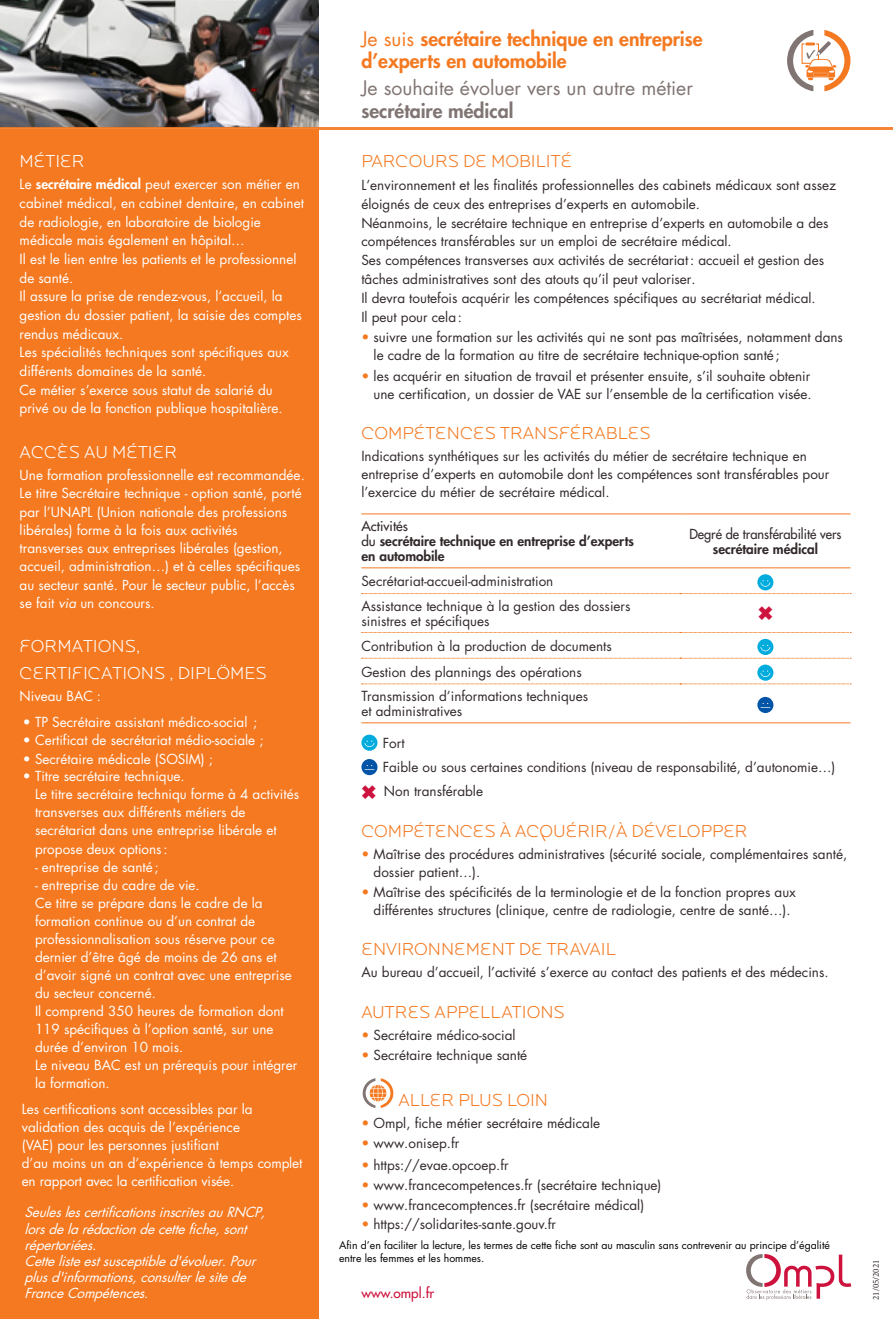
<style>
.page{position:relative;width:893px;height:1319px;background:#fff}
.page>*{position:absolute;margin:0;border:0;box-sizing:border-box;transform-origin:0 0}
.GRAND_TITRE_gris{font:800 19.5px/22.5px "Futura Std";color:#f47921}
.GRAND_TITRE_gris-2{font:19.5px/22.5px "Futura Std";color:#807572}
._1_TITRE{font:300 18px "Locator Display";color:#f47921}
.TEXTE_blanc{font:300 18px/26.2px "Locator Display";color:#fff}
.TEXTE{font:300 18px "Locator Display";color:#f47921}
.TEXTE_blanc-2{font:13.5px/18px "Futura Std";color:#fff}
.TEXTE-2{font:13.5px/18.9px "Futura Std";color:#32292a}
.TEXTE_tableau_fag{font:13.5px/15px "Futura Std";color:#32292a}
.t1{font:italic 13.5px/16.2px "Futura Std";color:#fff}
.TITRE_tableau_fag{font:800 13.5px/15px "Futura Std";color:#32292a}
.TEXTE_tableau_centre{font:500 13.5px/15px "Futura Std";color:#32292a;text-align:center;scale:.95 1}
.t2{font:500 13.5px "Futura Std";color:#cd123d}
.t3{font:10.5px/12.6px "Futura Std";color:#000}
.t4{font:9px "Minion Pro";color:#32292a}
.s1{font-weight:800}
.s2{font-style:italic}
.s3{font-style:normal}
.s4{font-weight:400}
.s5{color:#f47921}
.s6{font-weight:500}
.s7{color:#cd123d}
</style>
<div class="page">
<svg style="left:746px;top:1254px;width:105px;height:45px"></svg>
<img style="left:0;top:0;width:319px;height:128px">
<hr style="left:0;top:128px;width:893px;height:2px;background:#f47921">
<div style="left:0;top:130px;width:319px;height:1188px;background:#f47921"></div>
<hr style="left:361px;top:567px;width:319px;height:1px;background:#f47921">
<hr style="left:680px;top:513px;width:170px;height:1px;background:#f47921">
<hr style="left:680px;top:567px;width:170px;height:1px;background:#f47921">
<hr style="left:680px;top:722px;width:170px;height:1px;background:#f47921">
<hr style="left:361px;top:513px;width:319px;height:1px;background:#f47921">
<hr style="left:361px;top:722px;width:319px;height:1px;background:#f47921">
<svg style="left:362px;top:574px;width:489px;height:20px"></svg>
<svg style="left:362px;top:632px;width:489px;height:52px"></svg>
<svg style="left:757px;top:696px;width:16px;height:17px"></svg>
<svg style="left:361px;top:734px;width:16px;height:16px"></svg>
<svg style="left:361px;top:759px;width:16px;height:16px"></svg>
<svg style="left:363px;top:1078px;width:30px;height:29px"></svg>
<svg style="left:787px;top:30px;width:63px;height:61px"></svg>
<p class="TEXTE_blanc" style="left:20px;top:148px;width:67px">MÉTIER</p>
<p class="TEXTE_blanc-2" style="left:20px;top:175px;width:286px;line-height:18.6px">Le <span class="s1">secrétaire médical</span> peut exercer son métier en cabinet médical, en cabinet dentaire, en cabinet de radiologie, en laboratoire de biologie médicale mais également en hôpital…<br>Il est le lien entre les patients et le professionnel de santé.<br>Il assure la prise de rendez-vous, l’accueil, la gestion du dossier patient, la saisie des comptes rendus médicaux.<br>Les spécialités techniques sont spécifiques aux différents domaines de la santé.<br>Ce métier s’exerce sous statut de salarié du privé ou de la fonction publique hospitalière.</p>
<p class="TEXTE_blanc" style="left:20px;top:438px;width:159px">ACCÈS AU MÉTIER</p>
<p class="TEXTE_blanc-2" style="left:20px;top:466px;width:287px">Une formation professionnelle est recommandée.<br>Le titre Secrétaire technique - option santé, porté par l’UNAPL (Union nationale des professions libérales) forme à la fois aux activités<br>transverses aux entreprises libérales (gestion, accueil, administration…) et à celles spécifiques au secteur santé. Pour le secteur public, l’accès se fait <span class="s2">via</span> un concours.</p>
<p class="TEXTE_blanc" style="left:20px;top:632px;width:249px">FORMATIONS,<br>CERTIFICATIONS , DIPLÖMES</p>
<p class="TEXTE_blanc-2" style="left:20px;top:687px;width:83px">Niveau BAC :</p>
<p class="TEXTE_blanc-2" style="left:23px;top:713px;width:236px">• TP Secrétaire assistant médico-social ;</p>
<p class="TEXTE_blanc-2" style="left:23px;top:731px;width:242px">• Certificat de secrétariat médio-sociale ;</p>
<p class="TEXTE_blanc-2" style="left:23px;top:750px;width:192px">• Secrétaire médicale (SOSIM) ;</p>
<p class="TEXTE_blanc-2" style="left:35px;top:767px;width:266px;text-indent:-12px">• Titre secrétaire technique.<br>Le titre secrétaire techniqu forme à 4 activités transverses aux différents métiers de secrétariat dans une entreprise libérale et propose deux options :</p>
<p class="TEXTE_blanc-2" style="left:35px;top:857px;width:125px">- entreprise de santé ;</p>
<p class="TEXTE_blanc-2" style="left:35px;top:875px;width:264px">- entreprise du cadre de vie.<br>Ce titre se prépare dans le cadre de la formation continue ou d’un contrat de professionnalisation sous réserve pour ce dernier d’être âgé de moins de 26 ans et d’avoir signé un contrat avec une entreprise du secteur concerné.<br>Il comprend 350 heures de formation dont 119 spécifiques à l’option santé, sur une durée d’environ 10 mois.<br>Le niveau BAC est un prérequis pour intégrer la formation.</p>
<p class="TEXTE_blanc-2" style="left:22px;top:1099px;width:282px">Les certifications sont accessibles par la validation des acquis de l’expérience<br>(VAE) pour les personnes justifiant<br>d’au moins un an d’expérience à temps complet en rapport avec la certification visée.</p>
<p class="t1" style="left:25px;top:1204px;width:247px">SeuleslescertificationsinscritesauRNCP, lorsdelarédactiondecettefiche,sont répertoriées.<br>Cettelisteestsusceptibled'évoluer.Pour plusd'informations,consulterlesitede FranceCompétences<span class="s3">.</span></p>
<p class="GRAND_TITRE_gris" style="left:361px;top:27px;width:343px"><span class="s4">Je suis</span> secrétaire technique en entreprise d’experts en automobile</p>
<p class="GRAND_TITRE_gris-2" style="left:361px;top:77px;width:333px">Je souhaite évoluer vers un autre métier <span class="s1">secrétaire médical</span></p>
<p class="TEXTE" style="left:361px;top:151px;width:212px">PARCOURS DE MOBILITÉ</p>
<p class="TEXTE-2" style="left:361px;top:175px;width:476px">L’environnement et les finalités professionnelles des cabinets médicaux sont assez éloignés de ceux des entreprises d’experts en automobile.<br>Néanmoins, le secrétaire technique en entreprise d’experts en automobile a des compétences transférables sur un emploi de secrétaire médical.<br>Ses compétences transverses aux activités de secrétariat : accueil et gestion des tâches administratives sont des atouts qu’il peut valoriser.<br>Il devra toutefois acquérir les compétences spécifiques au secrétariat médical.<br>Il peut pour cela :</p>
<p class="TEXTE-2" style="left:374px;top:328px;width:471px;line-height:18px;text-indent:-12px"><span class="s5">•</span> suivre une formation sur les activités qui ne sont pas maîtrisées, notamment dans le cadre de la formation au titre de secrétaire technique-option santé;</p>
<p class="TEXTE-2" style="left:361px;top:367px;width:452px;line-height:18px;text-align:right"><span class="s5">•</span> les acquérir en situation de travail et présenter ensuite, s’il souhaite obtenir une certification, un dossier de VAE sur l’ensemble de la certification visée.</p>
<p class="TEXTE" style="left:361px;top:422px;width:291px">COMPÉTENCES TRANSFÉRABLES</p>
<p class="TEXTE-2" style="left:361px;top:447px;width:470px;line-height:18px">Indications synthétiques sur les activités du métier de secrétaire technique en entreprise d’experts en automobile dont les compétences sont transférables pour l’exercice du métier de secrétaire médical.</p>
<p class="TITRE_tableau_fag" style="left:361px;top:519px;width:274px"><span class="s6">Activités<br>du</span> secrétaire technique en entreprise d’experts en automobile</p>
<p class="TEXTE_tableau_centre" style="left:689px;top:526px;width:162px">Degré de transférabilité vers <span class="s1">secrétaire médical</span></p>
<p class="TEXTE_tableau_fag" style="left:361px;top:574px;width:193px">Secrétariat-accueil-administration</p>
<p class="TEXTE_tableau_fag" style="left:361px;top:598px;width:270px">Assistance technique à la gestion des dossiers sinistres et spécifiques</p>
<p class="TEXTE_tableau_fag" style="left:361px;top:638px;width:252px">Contribution à la production de documents</p>
<p class="TEXTE_tableau_fag" style="left:361px;top:664px;width:222px">Gestion des plannings des opérations</p>
<p class="TEXTE_tableau_fag" style="left:361px;top:689px;width:228px">Transmission d’informations techniques et administratives</p>
<p class="TEXTE-2" style="left:383px;top:733px;width:24px">Fort</p>
<p class="TEXTE-2" style="left:383px;top:757px;width:454px">Faible ou sous certaines conditions (niveau de responsabilité, d’autonomie…)</p>
<p class="TEXTE-2" style="left:361px;top:782px;width:123px"><span class="s7">✖</span> Non transférable</p>
<p class="_1_TITRE" style="left:361px;top:819px;width:388px">COMPÉTENCES À ACQUÉRIR/À DÉVELOPPER</p>
<p class="TEXTE-2" style="left:374px;top:844px;width:475px;line-height:18px;text-indent:-12px"><span class="s5">•</span> Maîtrise des procédures administratives (sécurité sociale, complémentaires santé, dossier patient…).</p>
<p class="TEXTE-2" style="left:361px;top:883px;width:436px;line-height:18px;text-align:center"><span class="s5">•</span> Maîtrise des spécificités de la terminologie et de la fonction propres aux différentes structures (clinique, centre de radiologie, centre de santé…).</p>
<p class="_1_TITRE" style="left:361px;top:938px;width:256px">ENVIRONNEMENT DE TRAVAIL</p>
<p class="TEXTE-2" style="left:361px;top:962px;width:469px">Au bureau d’accueil, l’activité s’exerce au contact des patients et des médecins.</p>
<p class="_1_TITRE" style="left:361px;top:1000px;width:205px">AUTRES APPELLATIONS</p>
<p class="TEXTE-2" style="left:361px;top:1025px;width:156px"><span class="s5">•</span> Secrétaire médico-social</p>
<p class="TEXTE-2" style="left:361px;top:1045px;width:167px"><span class="s5">•</span> Secrétaire technique santé</p>
<p class="_1_TITRE" style="left:399px;top:1089px;width:151px">ALLER PLUS LOIN</p>
<p class="TEXTE-2" style="left:361px;top:1113px;width:240px"><span class="s5">•</span> Ompl, fiche métier secrétaire médicale</p>
<p class="TEXTE-2" style="left:361px;top:1133px;width:99px"><span class="s5">•</span> www.onisep.fr</p>
<p class="TEXTE-2" style="left:361px;top:1155px;width:149px"><span class="s5">•</span> https://evae.opcoep.fr</p>
<p class="TEXTE-2" style="left:361px;top:1175px;width:302px"><span class="s5">•</span> www.francecompetences.fr (secrétaire technique)</p>
<p class="TEXTE-2" style="left:361px;top:1195px;width:284px"><span class="s5">•</span> www.francecomptences.fr (secrétaire médical)</p>
<p class="TEXTE-2" style="left:361px;top:1214px;width:196px"><span class="s5">•</span> https://solidarites-sante.gouv.fr</p>
<p class="t3" style="left:339px;top:1238px;width:492px">Afin d’en faciliter la lecture, les termes de cette fiche sont au masculin sans contrevenir au principe d’égalité entre les femmes et les hommes.</p>
<p class="t2" style="left:361px;top:1284px;width:74px">www.ompl.fr</p>
<p class="t4" style="left:870px;top:1299px;width:42px;rotate:-90deg">21/05/2021</p>
</div>
